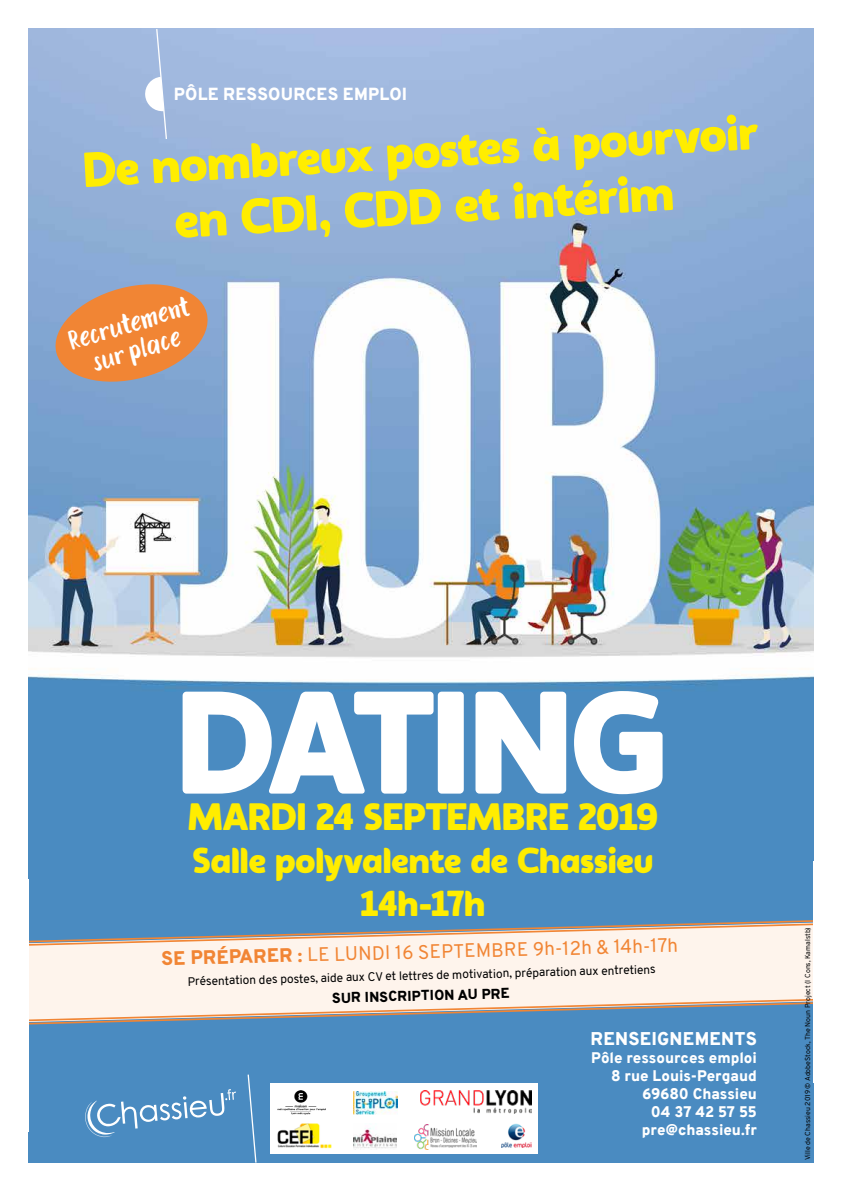
<style>
.page{position:relative;width:842px;height:1191px;background:#fff}
.page>*{position:absolute;margin:0;border:0;box-sizing:border-box;transform-origin:0 0}
.t1{font:900 145px "Auro";letter-spacing:-.025em;color:#fff}
.t2{font:900 50px "Auro";color:#ffed00}
.t3{font:900 49px "Auro";color:#ffed00}
.t4{font:900 38px "Auro";color:#ffed00}
.t5{font:900 36px/43.2px "Auro";letter-spacing:-.005em;color:#ffed00;text-align:center}
.t6{font:27px/27px "TT Rabbits Dummy";color:#fff;text-align:center}
.t7{font:19px "Overpass";color:#f18534}
.t8{font:900 18px "Overpass";letter-spacing:.015em;color:#fff}
.t9{font:900 17.1px "Overpass";letter-spacing:.015em;color:#fff}
.t10{font:900 15px/18px "Overpass";letter-spacing:-.005em;color:#fff;text-align:right}
.t11{font:900 14px "Overpass";color:#000}
.t12{font:12px "Overpass";color:#000}
.t13{font:7px "Overpass";color:#000}
.s1{font-weight:900}
</style>
<div class="page">
<img style="left:28px;top:28px;width:786px;height:1134px">
<svg style="left:247px;top:1130px;width:10px;height:33px"></svg>
<div style="left:28px;top:793px;width:786px;height:337px;background:#4a8bc1"></div>
<svg style="left:28px;top:922px;width:786px;height:100px;background:#dcd9d8"></svg>
<svg style="left:85px;top:1089px;width:151px;height:48px;background:#619ac9"></svg>
<svg style="left:144px;top:28px;width:24px;height:112px"></svg>
<svg style="left:50px;top:277px;width:163px;height:111px;background:#c79170"></svg>
<div style="left:271px;top:1083px;width:267px;height:70px;background:#fff"></div>
<img style="left:354px;top:1091px;width:43px;height:23px">
<img style="left:420px;top:1090px;width:112px;height:24px">
<img style="left:278px;top:1124px;width:54px;height:25px">
<img style="left:414px;top:1124px;width:62px;height:25px">
<img style="left:354px;top:1128px;width:43px;height:21px">
<img style="left:501px;top:1124px;width:30px;height:23px">
<img style="left:278px;top:1090px;width:48px;height:24px">
<h3 class="t9" style="left:174px;top:81px;width:235px">PÔLE RESSOURCES EMPLOI</h3>
<h3 class="t3" style="left:82px;top:138px;width:678px;rotate:-3deg">De nombreux postes à pourvoir</h3>
<h2 class="t2" style="left:173px;top:188px;width:502px;rotate:-3deg">en CDI, CDD et intérim</h2>
<h3 class="t6" style="left:65px;top:329px;width:127px;rotate:-17deg">Recrutement sur place</h3>
<h1 class="t1" style="left:177px;top:652px;width:492px">DATING</h1>
<h3 class="t4" style="left:188px;top:792px;width:471px">MARDI 24 SEPTEMBRE 2019</h3>
<h3 class="t5" style="left:193px;top:840px;width:462px">Salle polyvalente de Chassieu<br>14h-17h</h3>
<h3 class="t7" style="left:161px;top:948px;width:518px;rotate:-2deg"><sup>S</sup><span class="s1">E PRÉPARER :</span> LE LUNDI 16 SEPTEMBRE 9h-12h &amp; 14h-17h</h3>
<p class="t12" style="left:187px;top:970px;width:470px;rotate:-1deg">Présentation des postes, aide aux CV et lettres de motivation, préparation aux entretiens</p>
<p class="t11" style="left:332px;top:988px;width:179px;rotate:-2deg">SUR INSCRIPTION AU PRE</p>
<h3 class="t8" style="left:590px;top:1026px;width:168px">RENSEIGNEMENTS</h3>
<p class="t10" style="left:591px;top:1049px;width:167px">Pôle ressources emploi<br>8 rue Louis-Pergaud<br>69680 Chassieu<br>04 37 42 57 55 pre@chassieu.fr</p>
<p class="t13" style="left:803px;top:1160px;width:235px;rotate:-90deg">Ville de Chassieu 2019 © AdobeStock, The Noun Project (I Cons, Kamalstb)</p>
</div>
